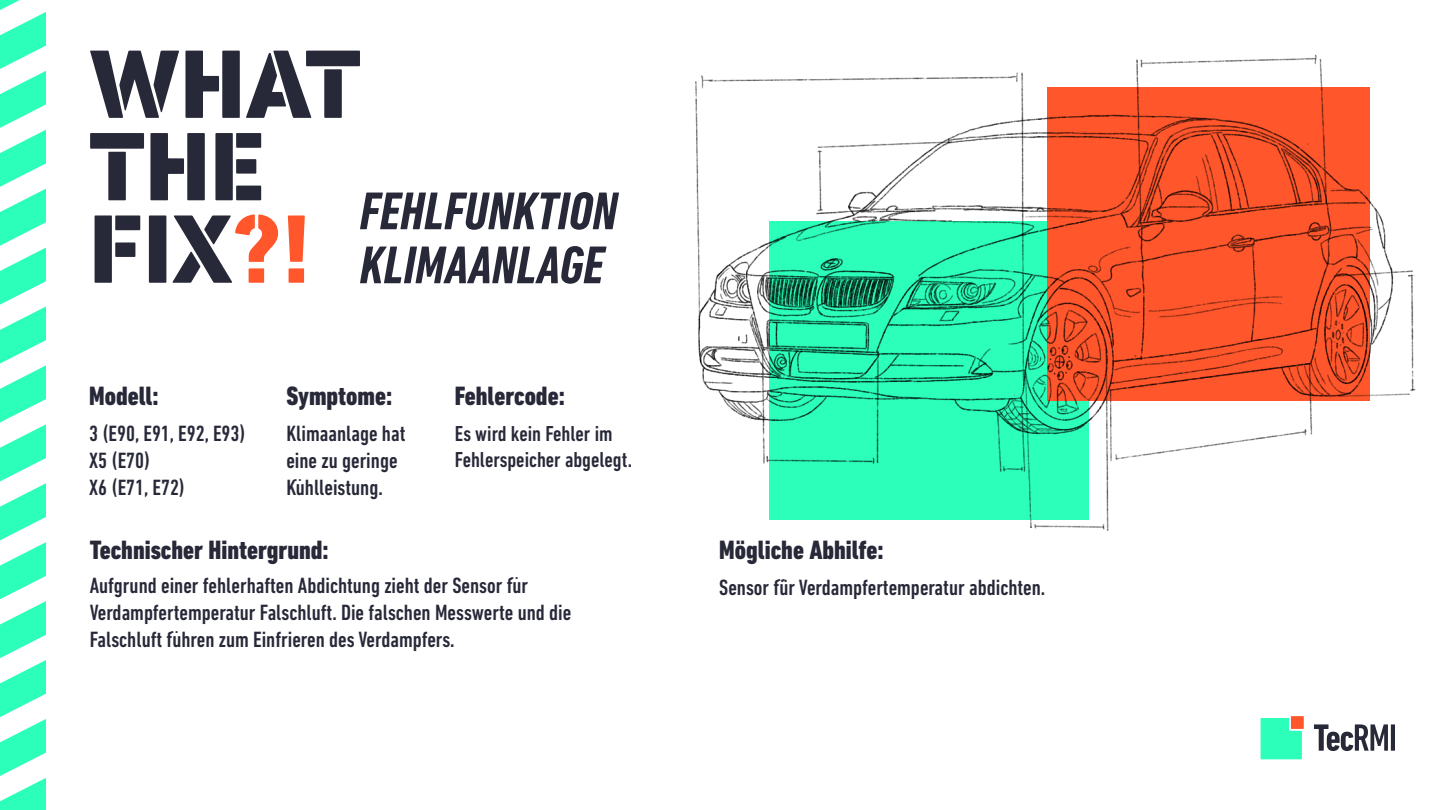
<style>
.page{position:relative;width:1440px;height:810px;background:#fff}
.page>*{position:absolute;margin:0;border:0;box-sizing:border-box;transform-origin:0 0}
.t1{font:800 98.93px/82.4px "DIN Next Stencil";color:#272838}
.t2{font:italic 700 condensed 54px/54px "DIN Next LT Pro";color:#272838}
.t3{font:800 condensed 27px "DIN Next LT Pro";color:#272838}
.t4{font:500 condensed 22.5px/27px "DIN Next LT Pro";color:#272838}
.t5{font:500 condensed 21.98px/26.4px "DIN Next LT Pro";color:#272838}
.s1{color:#ff562b}
.s2{font-family:"Lucida Grande";font-weight:400;font-stretch:normal}
</style>
<div class="page">
<div style="left:1261px;top:718px;width:41px;height:41px;background:#2bffb9"></div>
<div style="left:1291px;top:716px;width:13px;height:13px;background:#ff562b"></div>
<svg style="left:1314px;top:724px;width:74px;height:27px"></svg>
<hr style="left:1391px;top:724px;width:4px;height:27px;background:#272838">
<img style="left:695px;top:54px;width:721px;height:477px">
<svg style="left:0;top:0;width:45px;height:810px"></svg>
<h1 class="t1" style="left:89px;top:52px;width:273px">WHAT<br>THE<br>FIX<span class="s1">?!</span></h1>
<h2 class="t2" style="left:360px;top:189px;width:259px">FEHLFUNKTION<br>KLIMAANLAGE</h2>
<p class="t3" style="left:89px;top:385px;width:71px">Modell:</p>
<p class="t4" style="left:89px;top:422px;width:158px">3 (E90, E91, E92, E93)<br>X5 (E70)<br>X6 (E71, E72)</p>
<p class="t3" style="left:286px;top:384px;width:108px">Symptome:</p>
<p class="t4" style="left:286px;top:422px;width:121px">Klimaanlage hat eine zu geringe<br>Ku<span class="s2">̈</span>hlleistung.</p>
<p class="t3" style="left:455px;top:384px;width:111px">Fehlercode:</p>
<p class="t5" style="left:455px;top:422px;width:179px">Es wird kein Fehler im<br>Fehlerspeicher abgelegt.</p>
<p class="t3" style="left:90px;top:538px;width:240px">Technischer Hintergrund:</p>
<p class="t4" style="left:90px;top:574px;width:483px">Aufgrund einer fehlerhaften Abdichtung zieht der Sensor fu<span class="s2">̈</span>r<br>Verdampfertemperatur Falschluft. Die falschen Messwerte und die<br>Falschluft fu<span class="s2">̈</span>hren zum Einfrieren des Verdampfers.</p>
<p class="t3" style="left:719px;top:539px;width:166px">Mögliche Abhilfe:</p>
<p class="t4" style="left:719px;top:576px;width:327px">Sensor fü<span class="s2">̈</span>r Verdampfertemperatur abdichten.</p>
</div>
